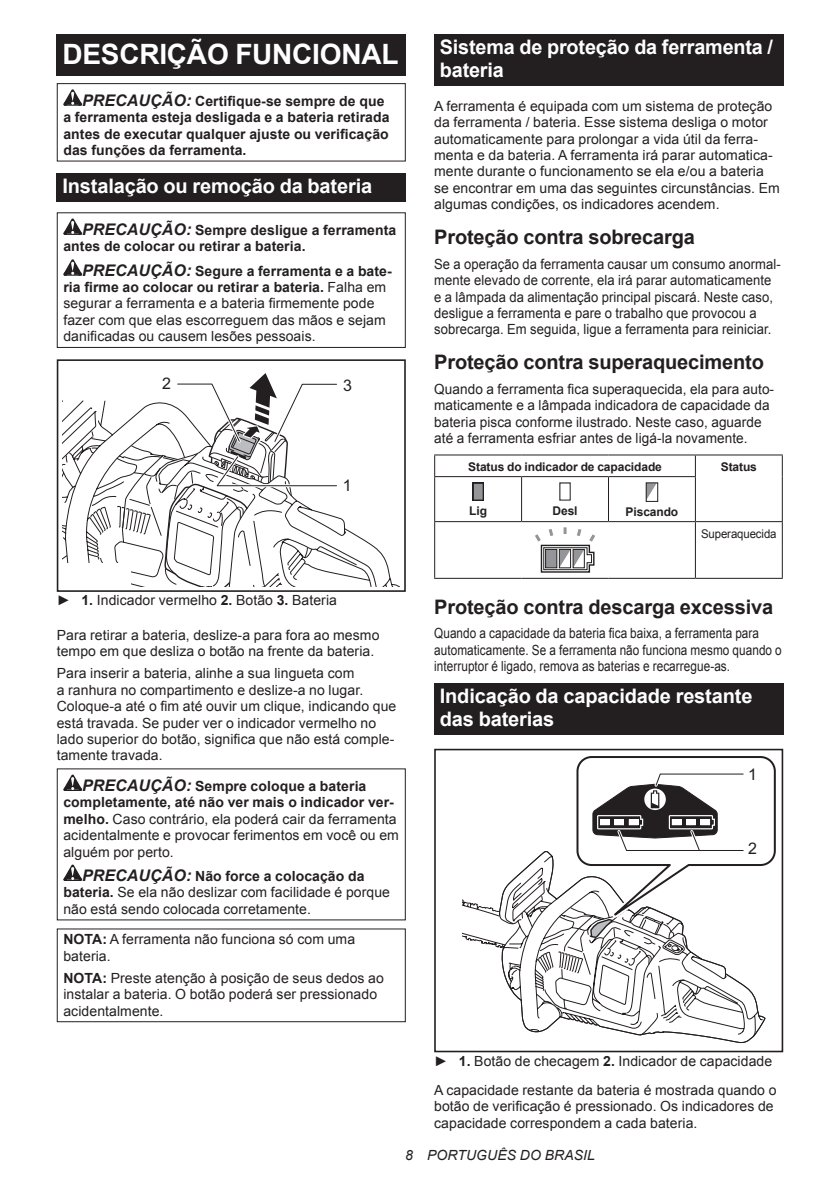
<style>
.page{position:relative;width:840px;height:1191px;background:#fff}
.page>*{position:absolute;margin:0;border:0;box-sizing:border-box;transform-origin:0 0}
.t1{font:700 28px "Arial";letter-spacing:-.01em;color:#fff}
.t2{font:700 20px/23.4px "Arial";letter-spacing:-.01em;color:#fff}
.t3{font:700 20px "Arial";letter-spacing:-.01em;color:#231f20}
.t4{font:16px "Arial";color:#231f20}
.t5{font:14px/16.4px "Arial";letter-spacing:.005em;color:#231f20}
.t6{font:14px/16.4px "Arial";letter-spacing:.005em;color:#231f20;scale:.93 1}
.t7{font:700 14px/16.4px "Arial";letter-spacing:.005em;color:#231f20}
.t8{font:14px/16.4px "Arial";letter-spacing:.005em;color:#231f20;scale:.84 1}
.t9{font:italic 14px "Arial";letter-spacing:.005em;color:#231f20}
.t10{font:700 12px "Arial";letter-spacing:-.01em;color:#231f20}
.t11{font:12px "Arial";letter-spacing:-.01em;color:#231f20;scale:.95 1}
.s1{font-style:italic;font-size:16px}
.s2{font-weight:700;font-style:italic;font-size:16px}
.s3{font-weight:700}
</style>
<div class="page">
<div style="left:57px;top:34px;width:348px;height:41px;background:#231f20"></div>
<svg style="left:63px;top:89px;width:19px;height:17px"></svg>
<div style="left:57px;top:83px;width:348px;height:79px;border:1px solid #231f20"></div>
<div style="left:57px;top:173px;width:348px;height:28px;background:#231f20"></div>
<svg style="left:63px;top:218px;width:19px;height:17px"></svg>
<svg style="left:63px;top:259px;width:19px;height:17px"></svg>
<div style="left:57px;top:212px;width:348px;height:136px;border:1px solid #231f20"></div>
<svg style="left:63px;top:400px;width:59px;height:163px"></svg>
<div style="left:57px;top:359px;width:348px;height:233px;border:2px solid #231f20"></div>
<svg style="left:122px;top:373px;width:277px;height:214px"></svg>
<svg style="left:63px;top:774px;width:19px;height:17px"></svg>
<svg style="left:63px;top:864px;width:19px;height:17px"></svg>
<div style="left:57px;top:928px;width:348px;height:94px;border:1px solid #231f20"></div>
<div style="left:434px;top:34px;width:348px;height:52px;background:#231f20"></div>
<hr style="left:434px;top:454px;width:87px;height:1px;background:#231f20">
<svg style="left:434px;top:455px;width:1px;height:21px"></svg>
<hr style="left:521px;top:454px;width:87px;height:1px;background:#231f20">
<hr style="left:608px;top:454px;width:87px;height:1px;background:#231f20">
<hr style="left:695px;top:454px;width:87px;height:1px;background:#231f20">
<svg style="left:694px;top:455px;width:1px;height:21px"></svg>
<svg style="left:781px;top:455px;width:1px;height:21px"></svg>
<hr style="left:434px;top:476px;width:87px;height:1px;background:#231f20">
<hr style="left:434px;top:477px;width:1px;height:44px;background:#231f20">
<hr style="left:521px;top:476px;width:87px;height:1px;background:#231f20">
<hr style="left:521px;top:477px;width:1px;height:44px;background:#231f20">
<hr style="left:608px;top:476px;width:87px;height:1px;background:#231f20">
<hr style="left:607px;top:477px;width:1px;height:44px;background:#231f20">
<hr style="left:694px;top:477px;width:1px;height:44px;background:#231f20">
<hr style="left:781px;top:476px;width:1px;height:45px;background:#231f20">
<hr style="left:434px;top:521px;width:87px;height:1px;background:#231f20">
<hr style="left:434px;top:522px;width:1px;height:56px;background:#231f20">
<hr style="left:521px;top:521px;width:87px;height:1px;background:#231f20">
<hr style="left:608px;top:521px;width:87px;height:1px;background:#231f20">
<hr style="left:695px;top:521px;width:87px;height:1px;background:#231f20">
<hr style="left:694px;top:522px;width:1px;height:56px;background:#231f20">
<hr style="left:781px;top:522px;width:1px;height:56px;background:#231f20">
<hr style="left:434px;top:578px;width:87px;height:1px;background:#231f20">
<hr style="left:521px;top:578px;width:87px;height:1px;background:#231f20">
<hr style="left:608px;top:578px;width:87px;height:1px;background:#231f20">
<hr style="left:695px;top:578px;width:87px;height:1px;background:#231f20">
<svg style="left:474px;top:485px;width:7px;height:13px"></svg>
<div style="left:472px;top:482px;width:11px;height:19px;border:1px solid #231f20"></div>
<svg style="left:647px;top:484px;width:8px;height:15px"></svg>
<div style="left:645px;top:482px;width:12px;height:20px;border:1px solid #231f20"></div>
<svg style="left:535px;top:527px;width:60px;height:45px"></svg>
<div style="left:434px;top:682px;width:348px;height:52px;background:#231f20"></div>
<svg style="left:501px;top:851px;width:58px;height:182px"></svg>
<svg style="left:462px;top:888px;width:44px;height:60px"></svg>
<svg style="left:548px;top:851px;width:11px;height:115px"></svg>
<div style="left:434px;top:1024px;width:73px;height:28px;background:#fff"></div>
<div style="left:434px;top:748px;width:348px;height:304px;border:2px solid #231f20"></div>
<svg style="left:559px;top:756px;width:217px;height:287px"></svg>
<h1 class="t1" style="left:62px;top:35px;width:337px">DESCRIÇÃO FUNCIONAL</h1>
<p class="t7" style="left:63px;top:93px;width:327px;text-indent:19px"><span class="s1">PRECAUÇÃO:</span> Certifique-se sempre de que a ferramenta esteja desligada e a bateria retirada antes de executar qualquer ajuste ou verificação das funções da ferramenta.</p>
<h2 class="t2" style="left:62px;top:175px;width:311px">Instalação ou remoção da bateria</h2>
<p class="t7" style="left:63px;top:222px;width:334px;text-indent:19px"><span class="s1">PRECAUÇÃO:</span> Sempre desligue a ferramenta antes de colocar ou retirar a bateria.</p>
<p class="t5" style="left:63px;top:263px;width:330px;text-indent:19px"><span class="s2">PRECAUÇÃO:</span> <span class="s3">Segure a ferramenta e a bate&shy;ria firme ao colocar ou retirar a bateria.</span> Falha em segurar a ferramenta e a bateria firmemente pode fazer com que elas escorreguem das mãos e sejam danificadas ou causem lesões pessoais.</p>
<p class="t4" style="left:162px;top:372px;width:10px">2</p>
<p class="t4" style="left:343px;top:375px;width:10px">3</p>
<p class="t4" style="left:342px;top:475px;width:10px">1</p>
<h2 class="t2" style="left:439px;top:36px;width:334px">Sistema de proteção da ferramenta / bateria</h2>
<p class="t5" style="left:434px;top:98px;width:347px">A ferramenta é equipada com um sistema de proteção da ferramenta / bateria. Esse sistema desliga o motor automaticamente para prolongar a vida útil da ferra&shy;menta e da bateria. A ferramenta irá parar automatica&shy;mente durante o funcionamento se ela e/ou a bateria se encontrar em uma das seguintes circunstâncias. Em algumas condições, os indicadores acendem.</p>
<h2 class="t3" style="left:434px;top:223px;width:262px">Proteção contra sobrecarga</h2>
<p class="t6" style="left:434px;top:256px;width:374px">Se a operação da ferramenta causar um consumo anormal&shy;mente elevado de corrente, ela irá parar automaticamente e a lâmpada da alimentação principal piscará. Neste caso, desligue a ferramenta e pare o trabalho que provocou a sobrecarga. Em seguida, ligue a ferramenta para reiniciar.</p>
<h2 class="t3" style="left:434px;top:349px;width:331px">Proteção contra superaquecimento</h2>
<p class="t5" style="left:434px;top:381px;width:341px">Quando a ferramenta fica superaquecida, ela para auto&shy;maticamente e a lâmpada indicadora de capacidade da bateria pisca conforme ilustrado. Neste caso, aguarde até a ferramenta esfriar antes de ligá-la novamente.</p>
<p class="t10" style="left:468px;top:459px;width:195px">Status do indicador de capacidade</p>
<p class="t10" style="left:720px;top:459px;width:38px">Status</p>
<p class="t10" style="left:469px;top:503px;width:19px">Lig</p>
<p class="t10" style="left:552px;top:502px;width:27px">Desl</p>
<p class="t10" style="left:625px;top:504px;width:54px">Piscando</p>
<p class="t11" style="left:700px;top:525px;width:81px">Superaquecida</p>
<p class="t5" style="left:57px;top:592px;width:281px">► <span class="s3">1.</span> Indicador vermelho <span class="s3">2.</span> Botão <span class="s3">3.</span> Bateria</p>
<p class="t5" style="left:57px;top:627px;width:324px">Para retirar a bateria, deslize-a para fora ao mesmo tempo em que desliza o botão na frente da bateria.</p>
<p class="t5" style="left:57px;top:665px;width:341px">Para inserir a bateria, alinhe a sua lingueta com<br>a ranhura no compartimento e deslize-a no lugar.<br>Coloque-a até o fim até ouvir um clique, indicando que está travada. Se puder ver o indicador vermelho no lado superior do botão, significa que não está comple&shy;tamente travada.</p>
<p class="t5" style="left:63px;top:778px;width:337px;text-indent:19px"><span class="s2">PRECAUÇÃO:</span> <span class="s3">Sempre coloque a bateria completamente, até não ver mais o indicador ver&shy;melho.</span> Caso contrário, ela poderá cair da ferramenta acidentalmente e provocar ferimentos em você ou em alguém por perto.</p>
<p class="t5" style="left:63px;top:868px;width:328px;text-indent:19px"><span class="s2">PRECAUÇÃO:</span> <span class="s3">Não force a colocação da bateria.</span> Se ela não deslizar com facilidade é porque não está sendo colocada corretamente.</p>
<p class="t5" style="left:63px;top:931px;width:293px"><span class="s3">NOTA:</span> A ferramenta não funciona só com uma bateria.</p>
<p class="t5" style="left:63px;top:969px;width:322px"><span class="s3">NOTA:</span> Preste atenção à posição de seus dedos ao instalar a bateria. O botão poderá ser pressionado acidentalmente.</p>
<h2 class="t3" style="left:434px;top:593px;width:340px">Proteção contra descarga excessiva</h2>
<p class="t8" style="left:434px;top:625px;width:415px">Quando a capacidade da bateria fica baixa, a ferramenta para automaticamente. Se a ferramenta não funciona mesmo quando o interruptor é ligado, remova as baterias e recarregue-as.</p>
<h2 class="t2" style="left:439px;top:684px;width:314px">Indicação da capacidade restante das baterias</h2>
<p class="t4" style="left:747px;top:763px;width:10px">1</p>
<p class="t4" style="left:747px;top:838px;width:10px">2</p>
<p class="t5" style="left:434px;top:1046px;width:343px;line-height:28.8px">► <span class="s3">1.</span> Botão de checagem <span class="s3">2.</span> Indicador de capacidade<br>A capacidade restante da bateria é mostrada quando o</p>
<p class="t5" style="left:434px;top:1098px;width:341px">botão de verificação é pressionado. Os indicadores de capacidade correspondem a cada bateria.</p>
<p class="t9" style="left:405px;top:1146px;width:191px">8 PORTUGUÊS DO BRASIL</p>
</div>
